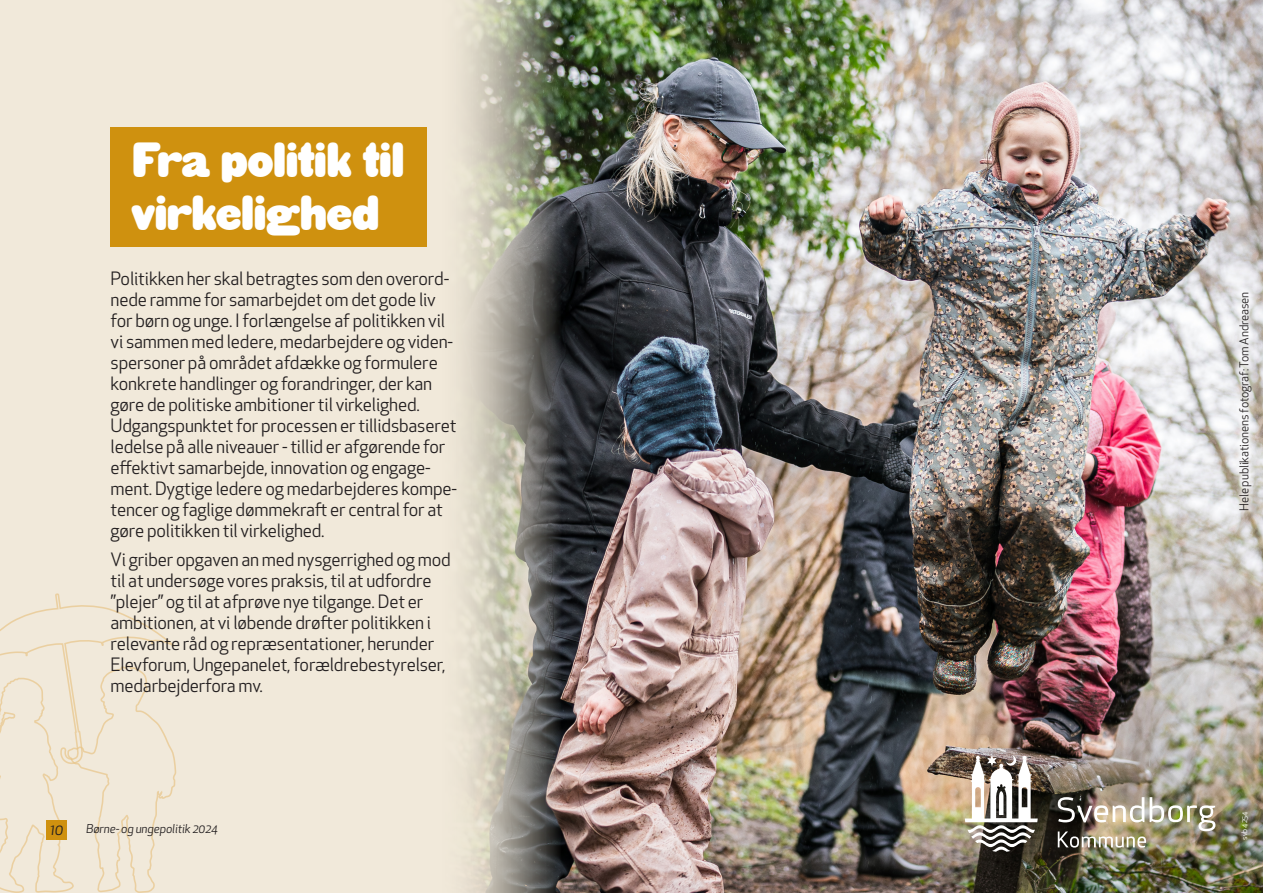
<style>
.page{position:relative;width:1263px;height:893px;background:#fff}
.page>*{position:absolute;margin:0;border:0;box-sizing:border-box;transform-origin:0 0}
.t1{font:48px/52.5px "HWT Gothic Round";letter-spacing:-.01em;color:#fff}
.t2{font:18px/21px "Apex New";letter-spacing:-.01em;color:#231f20}
.t3{font:italic 15px "Apex New";color:#231f20}
.t4{font:12px "Apex New";letter-spacing:-.01em;color:#231f20}
.t5{font:italic 12px "Apex New";letter-spacing:-.01em;color:#231f20}
.t6{font:7.5px "Apex New";color:#fff}
</style>
<div class="page">
<div style="left:0;top:0;width:570px;height:893px;background:#f1e9da"></div>
<svg style="left:0;top:593px;width:177px;height:300px"></svg>
<div style="left:47px;top:821px;width:20px;height:19px;background:#cf910f"></div>
<img style="left:461px;top:0;width:802px;height:893px">
<div style="left:111px;top:128px;width:316px;height:119px;background:#cf910f"></div>
<img style="left:965px;top:755px;width:73px;height:97px">
<img style="left:1058px;top:797px;width:157px;height:51px">
<div style="left:1229px;top:283px;width:32px;height:237px;background:#fff;opacity:.75"></div>
<p class="t1" style="left:131px;top:135px;width:274px">Fra politik til virkelighed</p>
<p class="t2" style="left:111px;top:268px;width:348px">Politikken her skal betragtes som den overord&shy;nede ramme for samarbejdet om det gode liv for børn og unge. I forlængelse af politikken vil vi sammen med ledere, medarbejdere og viden&shy;spersoner på området afdække og formulere konkrete handlinger og forandringer, der kan gøre de politiske ambitioner til virkelighed.<br>Udgangspunktet for processen er tillidsbaseret ledelse på alle niveauer - tillid er afgørende for effektivt samarbejde, innovation og engage&shy;ment. Dygtige ledere og medarbejderes kompe&shy;tencer og faglige dømmekraft er central for at gøre politikken til virkelighed.</p>
<p class="t2" style="left:111px;top:549px;width:342px">Vi griber opgaven an med nysgerrighed og mod til at undersøge vores praksis, til at udfordre ”plejer” og til at afprøve nye tilgange. Det er ambitionen, at vi løbende drøfter politikken i relevante råd og repræsentationer, herunder Elevforum, Ungepanelet, forældrebestyrelser, medarbejderfora mv.</p>
<p class="t3" style="left:50px;top:820px;width:15px">10</p>
<p class="t5" style="left:86px;top:821px;width:133px">Børne- og ungepolitik 2024</p>
<p class="t4" style="left:1237px;top:511px;width:221px;rotate:-90deg">Hele publikationens fotograf: Tom Andreasen</p>
<p class="t6" style="left:1240px;top:840px;width:30px;rotate:-90deg">svb 4254</p>
</div>
